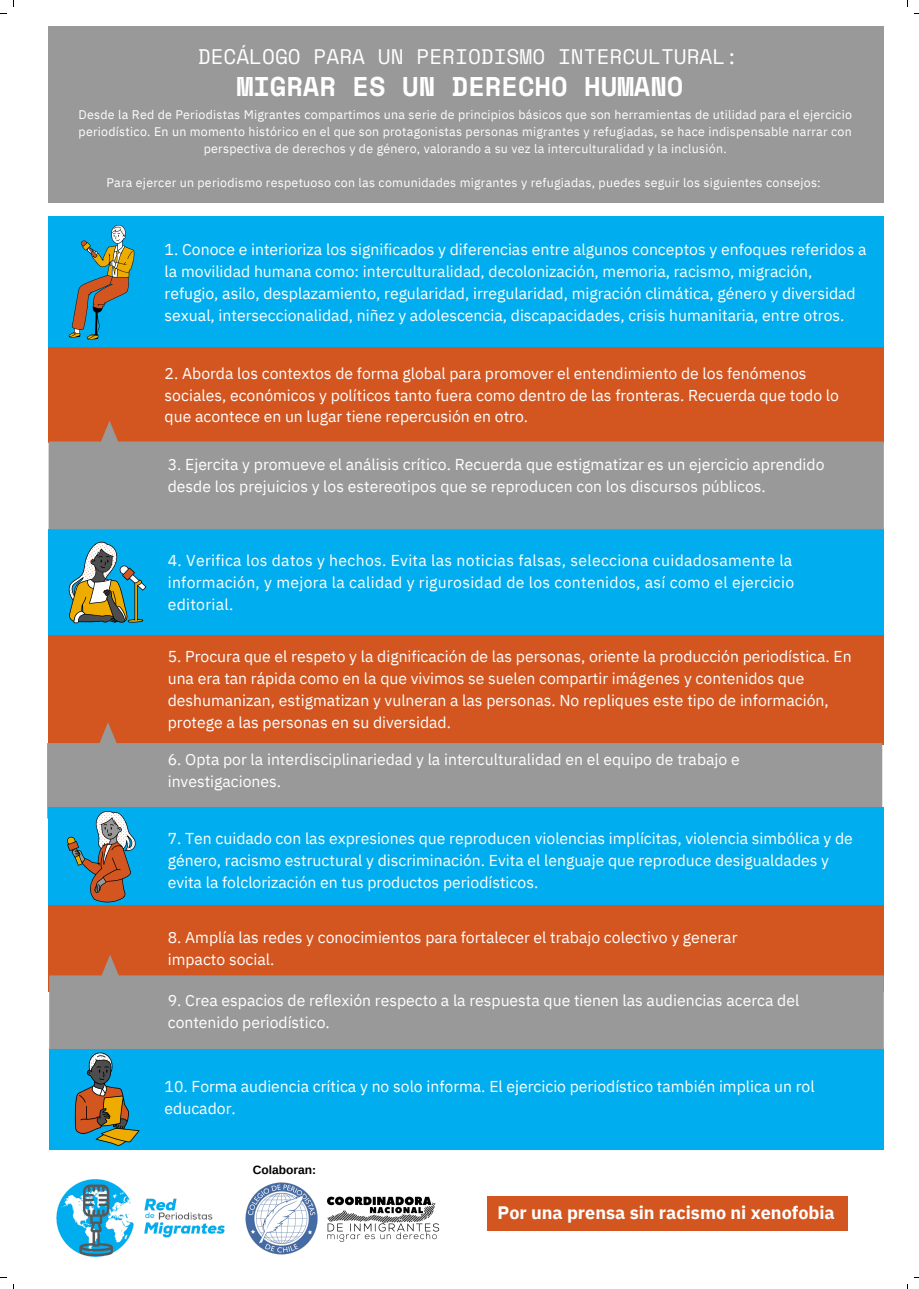
<style>
.page{position:relative;width:919px;height:1289px;background:#fff}
.page>*{position:absolute;margin:0;border:0;box-sizing:border-box;transform-origin:0 0}
.t1{font:700 27px "Space Mono";color:#fff}
.t2{font:21px "Space Mono";color:#fff}
.t3{font:700 18px "IBM Plex Sans";color:#fff}
.t4{font:15.75px/22px "IBM Plex Sans";color:#fff}
.t5{font:12.38px/16.9px "IBM Plex Sans";letter-spacing:.02em;color:#fff;text-align:center}
.t6{font:700 12px "Arimo";color:#000}
</style>
<div class="page">
<div style="left:49px;top:26px;width:834px;height:177px;background:#999"></div>
<div style="left:49px;top:216px;width:834px;height:133px;background:#00aeef"></div>
<div style="left:49px;top:529px;width:834px;height:106px;background:#00aeef"></div>
<div style="left:49px;top:635px;width:834px;height:109px;background:#d35520"></div>
<div style="left:49px;top:347px;width:834px;height:96px;background:#d35520"></div>
<svg style="left:49px;top:421px;width:834px;height:108px;fill:#999"></svg>
<svg style="left:47px;top:722px;width:835px;height:96px;fill:#999"></svg>
<div style="left:49px;top:806px;width:834px;height:107px;background:#00aeef"></div>
<div style="left:49px;top:905px;width:834px;height:86px;background:#d35520"></div>
<svg style="left:49px;top:955px;width:834px;height:94px;fill:#999"></svg>
<div style="left:49px;top:1049px;width:834px;height:100px;background:#00aeef"></div>
<div style="left:486px;top:1196px;width:361px;height:34px;background:#d35520"></div>
<img style="left:245px;top:1182px;width:73px;height:73px">
<img style="left:327px;top:1196px;width:113px;height:46px">
<img style="left:56px;top:1179px;width:169px;height:78px">
<svg style="left:68px;top:541px;width:78px;height:82px"></svg>
<svg style="left:68px;top:225px;width:66px;height:115px"></svg>
<svg style="left:75px;top:1052px;width:64px;height:94px"></svg>
<svg style="left:67px;top:811px;width:69px;height:91px"></svg>
<p class="t2" style="left:198px;top:41px;width:541px">DECÁLOGO PARA UN PERIODISMO INTERCULTURAL:</p>
<p class="t1" style="left:237px;top:65px;width:448px">MIGRAR ES UN DERECHO HUMANO</p>
<p class="t5" style="left:78px;top:106px;width:774px">Desde la Red de Periodistas Migrantes compartimos una serie de principios básicos que son herramientas de utilidad para el ejercicio periodístico. En un momento histórico en el que son protagonistas personas migrantes y refugiadas, se hace indispensable narrar con perspectiva de derechos y de género, valorando a su vez la interculturalidad y la inclusión.</p>
<p class="t5" style="left:106px;top:174px;width:715px">Para ejercer un periodismo respetuoso con las comunidades migrantes y refugiadas, puedes seguir los siguientes consejos:</p>
<p class="t4" style="left:164px;top:238px;width:703px">1. Conoce e interioriza los significados y diferencias entre algunos conceptos y enfoques referidos a la movilidad humana como: interculturalidad, decolonización, memoria, racismo, migración, refugio, asilo, desplazamiento, regularidad, irregularidad, migración climática, género y diversidad sexual, interseccionalidad, niñez y adolescencia, discapacidades, crisis humanitaria, entre otros.</p>
<p class="t4" style="left:164px;top:361px;width:675px">2. Aborda los contextos de forma global para promover el entendimiento de los fenómenos sociales, económicos y políticos tanto fuera como dentro de las fronteras. Recuerda que todo lo que acontece en un lugar tiene repercusión en otro.</p>
<p class="t4" style="left:168px;top:453px;width:658px">3. Ejercita y promueve el análisis crítico. Recuerda que estigmatizar es un ejercicio aprendido desde los prejuicios y los estereotipos que se reproducen con los discursos públicos.</p>
<p class="t4" style="left:168px;top:549px;width:627px;text-align:justify">4. Verifica los datos y hechos. Evita las noticias falsas, selecciona cuidadosamente la información, y mejora la calidad y rigurosidad de los contenidos, así como el ejercicio editorial.</p>
<p class="t4" style="left:168px;top:645px;width:685px">5. Procura que el respeto y la dignificación de las personas, oriente la producción periodística. En una era tan rápida como en la que vivimos se suelen compartir imágenes y contenidos que deshumanizan, estigmatizan y vulneran a las personas. No repliques este tipo de información, protege a las personas en su diversidad.</p>
<p class="t4" style="left:168px;top:748px;width:573px">6. Opta por la interdisciplinariedad y la interculturalidad en el equipo de trabajo e investigaciones.</p>
<p class="t4" style="left:168px;top:826px;width:686px">7. Ten cuidado con las expresiones que reproducen violencias implícitas, violencia simbólica y de género, racismo estructural y discriminación. Evita el lenguaje que reproduce desigualdades y evita la folclorización en tus productos periodísticos.</p>
<p class="t4" style="left:168px;top:926px;width:571px">8. Amplía las redes y conocimientos para fortalecer el trabajo colectivo y generar impacto social.</p>
<p class="t4" style="left:168px;top:989px;width:632px">9. Crea espacios de reflexión respecto a la respuesta que tienen las audiencias acerca del contenido periodístico.</p>
<p class="t4" style="left:164px;top:1074px;width:651px">10. Forma audiencia crítica y no solo informa. El ejercicio periodístico también implica un rol educador.</p>
<p class="t6" style="left:253px;top:1162px;width:65px">Colaboran:</p>
<p class="t3" style="left:497px;top:1200px;width:339px">Por una prensa sin racismo ni xenofobia</p>
</div>
